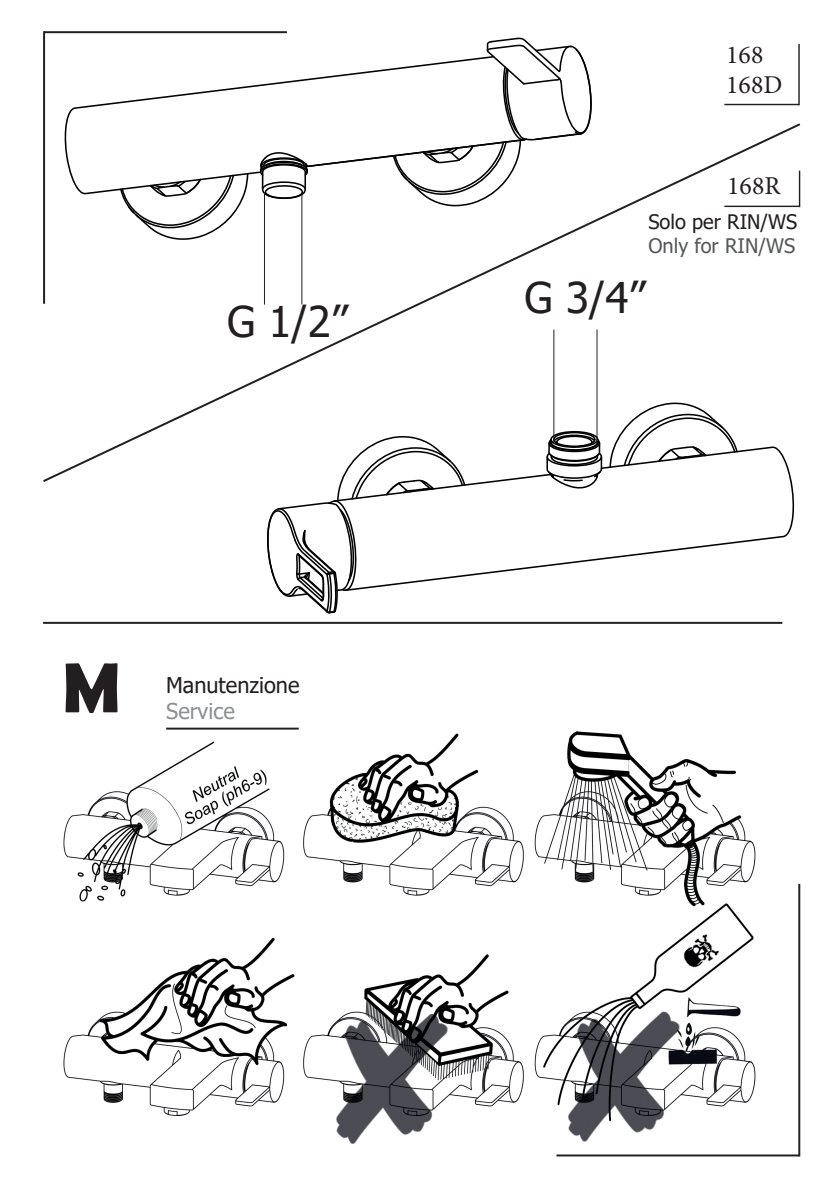
<style>
.page{position:relative;width:840px;height:1191px;background:#fff}
.page>*{position:absolute;margin:0;border:0;box-sizing:border-box;transform-origin:0 0}
.t1{font:700 71.2px "Berlin Sans FB Demi";color:#231f20}
.t2{font:42.4px "Tahoma";color:#231f20}
.t3{font:25.8px "Minion Pro";color:#231f20}
.t4{font:21.8px "Tahoma";color:#231f20}
.t5{font:21.8px "Tahoma";color:#8d8f92}
.t6{font:20px "Tahoma";color:#231f20}
.t7{font:20px "Tahoma";color:#57585a}
</style>
<div class="page">
<hr style="left:44px;top:31px;width:243px;height:2px;background:#231f20">
<hr style="left:43px;top:31px;width:2px;height:273px;background:#231f20">
<hr style="left:556px;top:1154px;width:242px;height:2px;background:#231f20">
<hr style="left:797px;top:884px;width:2px;height:272px;background:#231f20">
<img style="left:63px;top:727px;width:693px;height:417px">
<hr style="left:166px;top:727px;width:132px;height:2px;background:#231f20">
<hr style="left:43px;top:622px;width:738px;height:2px;background:#231f20">
<svg style="left:267px;top:484px;width:471px;height:130px"></svg>
<svg style="left:66px;top:84px;width:192px;height:38px"></svg>
<svg style="left:258px;top:37px;width:334px;height:85px"></svg>
<hr style="left:724px;top:104px;width:74px;height:1px;background:#231f20">
<hr style="left:797px;top:44px;width:2px;height:61px;background:#231f20">
<svg style="left:43px;top:122px;width:758px;height:362px"></svg>
<p class="t2" style="left:227px;top:293px;width:122px">G 1/2”</p>
<p class="t1" style="left:62px;top:646px;width:60px">M</p>
<p class="t4" style="left:166px;top:670px;width:135px">Manutenzione</p>
<p class="t5" style="left:166px;top:696px;width:70px">Service</p>
<p class="t3" style="left:725px;top:39px;width:39px">168</p>
<p class="t3" style="left:725px;top:70px;width:57px">168D</p>
<p class="t3" style="left:726px;top:171px;width:54px">168R</p>
<p class="t6" style="left:648px;top:209px;width:150px">Solo per RIN/WS</p>
<p class="t7" style="left:648px;top:233px;width:148px">Only for RIN/WS</p>
<p class="t2" style="left:524px;top:269px;width:122px">G 3/4”</p>
</div>
